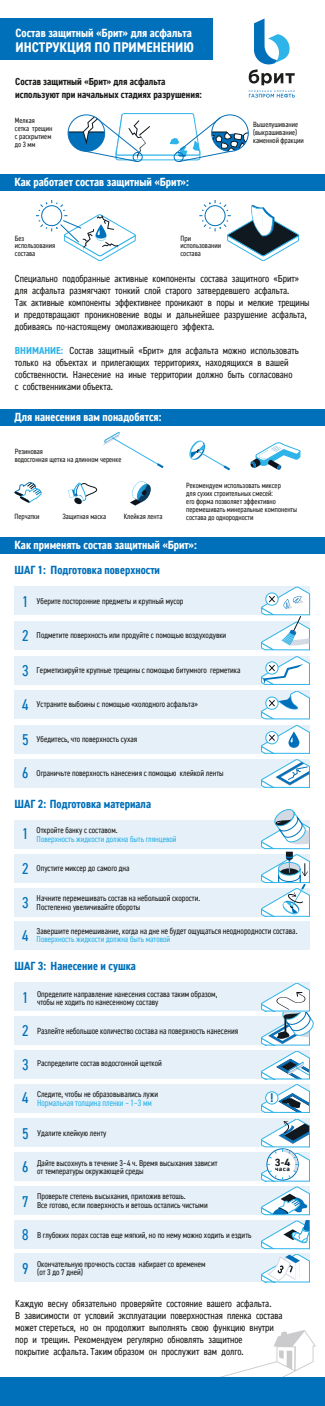
<style>
.page{position:relative;width:325px;height:1406px;background:#fff}
.page>*{position:absolute;margin:0;border:0;box-sizing:border-box;transform-origin:0 0}
.t1{font:15.75px/33.5px "GPN DIN Condensed";color:#0070ba;text-align:justify}
.t2{font:700 14.1px "GPN DIN Condensed";color:#fff}
.t3{font:700 12.81px "GPN DIN";color:#0070ba}
.t4{font:700 11.97px "GPN DIN Condensed";color:#fff}
.t5{font:700 11.91px "GPN DIN Condensed";color:#fff}
.t6{font:700 11.91px "GPN DIN Condensed";color:#0070ba}
.t7{font:700 10.5px "GPN DIN";color:#101820}
.t8{font:10.2px/12px "GPN DIN Condensed";color:#1d1d1b}
.t9{font:700 10.2px/12.2px "GPN DIN Condensed";color:#1d1d1b}
.t10{font:9.24px "GPN DIN Condensed";color:#2fb4e9;scale:.92 1}
.t11{font:8.94px "GPN DIN Condensed";color:#1d1d1b;scale:.95 1}
.t12{font:8.49px/8.5px "GPN DIN Condensed";color:#1d1d1b}
.t13{font:8.49px/8.5px "GPN DIN Condensed";color:#2fb4e9}
.t14{font:7.65px/7.9px "GPN DIN Condensed";color:#1d1d1b}
.t15{font:700 6.3px "GPN DIN";color:#101820;scale:1.1 1}
.s1{font-weight:700;color:#2fb4e9}
.s2{font-size:15.75px;color:#0070ba}
.s3{color:#1d1d1b}
.s4{font-size:8.49px}
</style>
<div class="page">
<div style="left:14px;top:1016px;width:295px;height:29px;background:#e6f0f8"></div>
<div style="left:14px;top:982px;width:295px;height:29px;background:#e6f0f8"></div>
<div style="left:14px;top:1152px;width:295px;height:29px;background:#e6f0f8"></div>
<div style="left:14px;top:1084px;width:295px;height:28px;background:#e6f0f8"></div>
<div style="left:14px;top:1220px;width:295px;height:28px;background:#e6f0f8"></div>
<div style="left:14px;top:1050px;width:295px;height:28px;background:#e6f0f8"></div>
<div style="left:15px;top:586px;width:294px;height:29px;background:#e6f0f8"></div>
<div style="left:14px;top:621px;width:295px;height:28px;background:#e6f0f8"></div>
<div style="left:14px;top:656px;width:295px;height:28px;background:#e6f0f8"></div>
<div style="left:14px;top:690px;width:295px;height:29px;background:#e6f0f8"></div>
<div style="left:14px;top:725px;width:295px;height:28px;background:#e6f0f8"></div>
<div style="left:14px;top:759px;width:295px;height:28px;background:#e6f0f8"></div>
<div style="left:14px;top:820px;width:295px;height:28px;background:#e6f0f8"></div>
<div style="left:14px;top:888px;width:295px;height:28px;background:#e6f0f8"></div>
<div style="left:14px;top:854px;width:295px;height:28px;background:#e6f0f8"></div>
<svg style="left:220px;top:1330px;width:95px;height:47px"></svg>
<div style="left:0;top:18px;width:212px;height:42px;background:#0070ba"></div>
<div style="left:0;top:174px;width:324px;height:16px;background:#0070ba"></div>
<div style="left:0;top:409px;width:324px;height:17px;background:#0070ba"></div>
<div style="left:0;top:537px;width:324px;height:16px;background:#0070ba"></div>
<div style="left:0;top:1377px;width:324px;height:28px;background:#0070ba"></div>
<svg style="left:248px;top:19px;width:46px;height:79px"></svg>
<svg style="left:14px;top:482px;width:27px;height:21px"></svg>
<svg style="left:68px;top:482px;width:29px;height:23px"></svg>
<svg style="left:130px;top:481px;width:20px;height:24px"></svg>
<svg style="left:36px;top:200px;width:99px;height:61px"></svg>
<svg style="left:68px;top:113px;width:180px;height:49px"></svg>
<svg style="left:250px;top:442px;width:50px;height:28px"></svg>
<svg style="left:189px;top:440px;width:40px;height:30px"></svg>
<svg style="left:103px;top:432px;width:60px;height:36px"></svg>
<svg style="left:199px;top:200px;width:99px;height:61px"></svg>
<svg style="left:261px;top:691px;width:48px;height:28px"></svg>
<svg style="left:261px;top:656px;width:48px;height:28px"></svg>
<svg style="left:261px;top:587px;width:48px;height:63px"></svg>
<svg style="left:261px;top:725px;width:48px;height:28px"></svg>
<svg style="left:261px;top:759px;width:48px;height:28px"></svg>
<div style="left:14px;top:921px;width:295px;height:29px;background:#e6f0f8"></div>
<div style="left:14px;top:1118px;width:295px;height:29px;background:#e6f0f8"></div>
<div style="left:14px;top:1186px;width:295px;height:28px;background:#e6f0f8"></div>
<div style="left:14px;top:1253px;width:295px;height:28px;background:#e6f0f8"></div>
<svg style="left:258px;top:809px;width:51px;height:107px"></svg>
<svg style="left:261px;top:1051px;width:48px;height:61px"></svg>
<svg style="left:261px;top:1119px;width:48px;height:163px"></svg>
<svg style="left:261px;top:983px;width:52px;height:62px"></svg>
<div style="left:265px;top:1091px;width:12px;height:13px;background:#fff;border:1px solid #2fb4e9;border-radius:50%"></div>
<h3 class="t4" style="left:15px;top:25px;width:177px">Состав защитный «Брит» для асфальта</h3>
<h2 class="t2" style="left:15px;top:38px;width:179px">ИНСТРУКЦИЯ ПО ПРИМЕНЕНИЮ</h2>
<p class="t9" style="left:15px;top:76px;width:188px">Состав защитный «Брит» для асфальта используют при начальных стадиях разрушения:</p>
<p class="t14" style="left:15px;top:116px;width:39px;line-height:8px">Мелкая<br>сетка трещин с раскрытием до 3 мм</p>
<p class="t14" style="left:253px;top:120px;width:52px">Вышелушивание (выкрашивание) каменной фракции</p>
<h3 class="t5" style="left:14px;top:174px;width:176px">Как работает состав защитный «Брит»:</h3>
<p class="t14" style="left:15px;top:234px;width:42px">Без использования состава</p>
<p class="t8" style="left:15px;top:272px;width:296px">Специально подобранные активные компоненты состава защитного «Брит» для асфальта размягчают тонкий слой старого затвердевшего асфальта.<br>Так активные компоненты эффективнее проникают в поры и мелкие трещины и предотвращают проникновение воды и дальнейшее разрушение асфальта, добиваясь по-настоящему омолаживающего эффекта.</p>
<p class="t8" style="left:15px;top:344px;width:285px"><span class="s1">ВНИМАНИЕ:</span> Состав защитный «Брит» для асфальта можно использовать только на объектах и прилегающих территориях, находящихся в вашей собственности. Нанесение на иные территории должно быть согласовано<br>с собственниками объекта.</p>
<h3 class="t5" style="left:14px;top:408px;width:148px">Для нанесения вам понадобятся:</h3>
<p class="t14" style="left:180px;top:234px;width:42px">При использовании состава</p>
<p class="t14" style="left:15px;top:446px;width:108px">Резиновая<br>водосгонная щетка на длинном черенке</p>
<p class="t14" style="left:14px;top:512px;width:26px">Перчатки</p>
<p class="t14" style="left:62px;top:512px;width:45px">Защитная маска</p>
<p class="t14" style="left:123px;top:512px;width:40px">Клейкая лента</p>
<p class="t14" style="left:186px;top:481px;width:112px">Рекомендуем использовать миксер<br>для сухих строительных смесей:<br>его форма позволяет эффективно перемешивать минеральные компоненты состава до однородности</p>
<h3 class="t5" style="left:14px;top:537px;width:184px">Как применять состав защитный «Брит»:</h3>
<h3 class="t6" style="left:14px;top:561px;width:147px">ШАГ 1: Подготовка поверхности</h3>
<p class="t12" style="left:22px;top:596px;width:162px"><span class="s2">1</span> Уберите посторонние предметы и крупный мусор</p>
<h1 class="t1" style="left:22px;top:618px;width:8px">2</h1>
<p class="t12" style="left:37px;top:630px;width:191px">Подметите поверхность или продуйте с помощью воздуходувки</p>
<h1 class="t1" style="left:22px;top:653px;width:8px">3</h1>
<p class="t12" style="left:37px;top:665px;width:205px">Герметизируйте крупные трещины с помощью битумного герметика</p>
<p class="t12" style="left:22px;top:699px;width:177px"><span class="s2">4</span> Устраните выбоины с помощью «холодного асфальта»</p>
<p class="t12" style="left:37px;top:734px;width:102px">Убедитесь, что поверхность сухая</p>
<h1 class="t1" style="left:22px;top:722px;width:8px">5</h1>
<p class="t12" style="left:22px;top:768px;width:202px"><span class="s2">6</span> Ограничьте поверхность нанесения с помощью клейкой ленты</p>
<h3 class="t6" style="left:14px;top:796px;width:138px">ШАГ 2: Подготовка материала</h3>
<p class="t13" style="left:37px;top:826px;width:141px;text-indent:-14px"><span class="s2">1</span> <span class="s3">Откройте банку с составом.<br></span>Поверхность жидкости должна быть глянцевой</p>
<h1 class="t1" style="left:22px;top:851px;width:8px">2<br>3<br>4</h1>
<p class="t12" style="left:37px;top:863px;width:94px">Опустите миксер до самого дна</p>
<p class="t12" style="left:37px;top:893px;width:165px">Начните перемешивать состав на небольшой скорости.<br>Постепенно увеличивайте обороты</p>
<p class="t11" style="left:37px;top:924px;width:275px"><span class="s4">Завершите перемешивание, когда на дне</span> не будет ощущаться неоднородности состава.</p>
<p class="t13" style="left:37px;top:935px;width:135px">Поверхность жидкости должна быть матовой</p>
<h3 class="t6" style="left:14px;top:958px;width:123px">ШАГ 3: Нанесение и сушка</h3>
<p class="t12" style="left:22px;top:989px;width:196px;text-indent:15px">Определите направление нанесения состава таким образом,<br><sup>1</sup> чтобы не ходить по нанесенному составу</p>
<h1 class="t1" style="left:22px;top:1013px;width:8px">2</h1>
<h1 class="t1" style="left:22px;top:1046px;width:8px">3</h1>
<h1 class="t1" style="left:22px;top:1080px;width:8px">4</h1>
<h1 class="t1" style="left:22px;top:1116px;width:8px">5</h1>
<h1 class="t1" style="left:22px;top:1148px;width:8px;line-height:34.6px">6<br>7</h1>
<h1 class="t1" style="left:22px;top:1216px;width:8px">8</h1>
<h1 class="t1" style="left:22px;top:1250px;width:8px">9</h1>
<p class="t11" style="left:37px;top:1024px;width:213px">Разлейте небольшое количество состава на поверхность нанесения</p>
<p class="t12" style="left:37px;top:1058px;width:126px">Распределите состав водосгонной щеткой</p>
<p class="t12" style="left:37px;top:1089px;width:122px">Следите, чтобы не образовывались лужи</p>
<p class="t10" style="left:37px;top:1096px;width:126px">Нормальная толщина пленки – 1–3 мм</p>
<p class="t12" style="left:37px;top:1128px;width:71px">Удалите клейкую ленту</p>
<p class="t12" style="left:37px;top:1158px;width:182px">Дайте высохнуть в течение 3 – 4 ч. Время высыхания зависит от температуры окружающей среды</p>
<p class="t12" style="left:37px;top:1191px;width:172px">Проверьте степень высыхания, приложив ветошь.<br>Все готово, если поверхность и ветошь остались чистыми</p>
<p class="t12" style="left:37px;top:1230px;width:215px">В глубоких порах состав еще мягкий, но по нему можно ходить и ездить</p>
<p class="t12" style="left:37px;top:1258px;width:170px">Окончательную прочность состав набирает со временем (от 3 до 7 дней)</p>
<h3 class="t3" style="left:269px;top:1089px;width:5px">!</h3>
<p class="t7" style="left:274px;top:1155px;width:17px">3-4</p>
<p class="t15" style="left:274px;top:1164px;width:15px">часа</p>
<p class="t8" style="left:15px;top:1296px;width:268px">Каждую весну обязательно проверяйте состояние вашего асфальта.<br>В зависимости от условий эксплуатации поверхностная пленка состава может стереться, но он продолжит выполнять свою функцию внутри пор и трещин. Рекомендуем регулярно обновлять защитное<br>покрытие асфальта. Таким образом он прослужит вам долго.</p>
</div>
